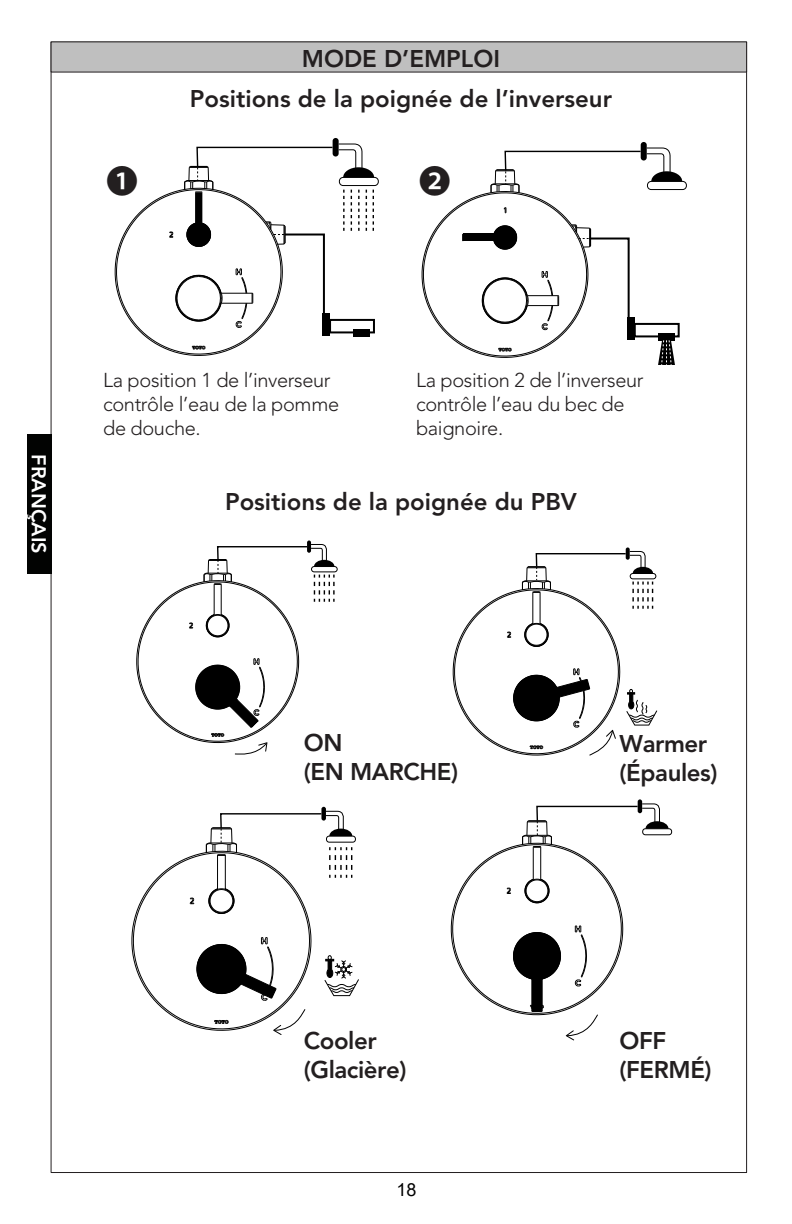
<style>
.page{position:relative;width:792px;height:1224px;background:#fff}
.page>*{position:absolute;margin:0;border:0;box-sizing:border-box;transform-origin:0 0}
.t1{font:32px "Koz Go Pr 6 N";color:#231f20}
.t2{font:800 24px/40.2px "Avenir LT Std";color:#231f20;text-align:center}
.t3{font:800 24px/28.8px "Avenir LT Std";letter-spacing:-.02em;color:#231f20}
.t4{font:300 20px/24px "Avenir LT Std";letter-spacing:-.02em;color:#231f20}
.t5{font:800 20px "Avenir LT Std";color:#fff}
.t6{font:18px "Arial";color:#000}
</style>
<div class="page">
<div style="left:51px;top:42px;width:696px;height:30px;background:#bfbfbf"></div>
<div style="left:27px;top:434px;width:24px;height:139px;background:#020302"></div>
<div style="left:329px;top:319px;width:46px;height:14px;border:2px solid #000"></div>
<div style="left:333px;top:138px;width:6px;height:19px;background:#000;border-radius:3px"></div>
<div style="left:339px;top:177px;width:40px;height:9px;border:1px solid #000;border-radius:4px"></div>
<svg style="left:115px;top:143px;width:259px;height:213px"></svg>
<div style="left:311px;top:566px;width:27px;height:6px;border:1px solid #000;border-radius:3px"></div>
<div style="left:641px;top:142px;width:6px;height:19px;background:#000;border-radius:3px"></div>
<div style="left:647px;top:181px;width:40px;height:9px;border:1px solid #000;border-radius:4px"></div>
<svg style="left:422px;top:147px;width:260px;height:218px"></svg>
<svg style="left:136px;top:543px;width:199px;height:212px"></svg>
<div style="left:321px;top:807px;width:5px;height:14px;background:#000;border-radius:2px"></div>
<svg style="left:638px;top:799px;width:4px;height:14px"></svg>
<div style="left:642px;top:828px;width:30px;height:7px;border:1px solid #000;border-radius:3px"></div>
<svg style="left:453px;top:550px;width:205px;height:206px"></svg>
<svg style="left:131px;top:810px;width:228px;height:225px"></svg>
<svg style="left:451px;top:803px;width:218px;height:237px"></svg>
<p class="t2" style="left:190px;top:38px;width:424px">MODE D’EMPLOI<br>Positions de la poignée de l’inverseur</p>
<h1 class="t1" style="left:106px;top:163px;width:34px">❶</h1>
<h1 class="t1" style="left:419px;top:163px;width:33px">❷</h1>
<p class="t5" style="left:51px;top:454px;width:101px;rotate:90deg">FRANÇAIS</p>
<p class="t4" style="left:103px;top:368px;width:237px">La position 1 de l’inverseur contrôle l’eau de la pomme de douche.</p>
<p class="t4" style="left:416px;top:368px;width:229px">La position 2 de l’inverseur contrôle l’eau du bec de baignoire.</p>
<p class="t2" style="left:225px;top:482px;width:353px">Positions de la poignée du PBV</p>
<p class="t3" style="left:304px;top:728px;width:156px">ON<br>(EN MARCHE)</p>
<p class="t3" style="left:620px;top:729px;width:99px">Warmer (Épaules)</p>
<p class="t3" style="left:304px;top:1026px;width:104px">Cooler (Glacière)</p>
<p class="t3" style="left:620px;top:1026px;width:94px">OFF (FERMÉ)</p>
<p class="t6" style="left:396px;top:1178px;width:22px">18</p>
</div>
